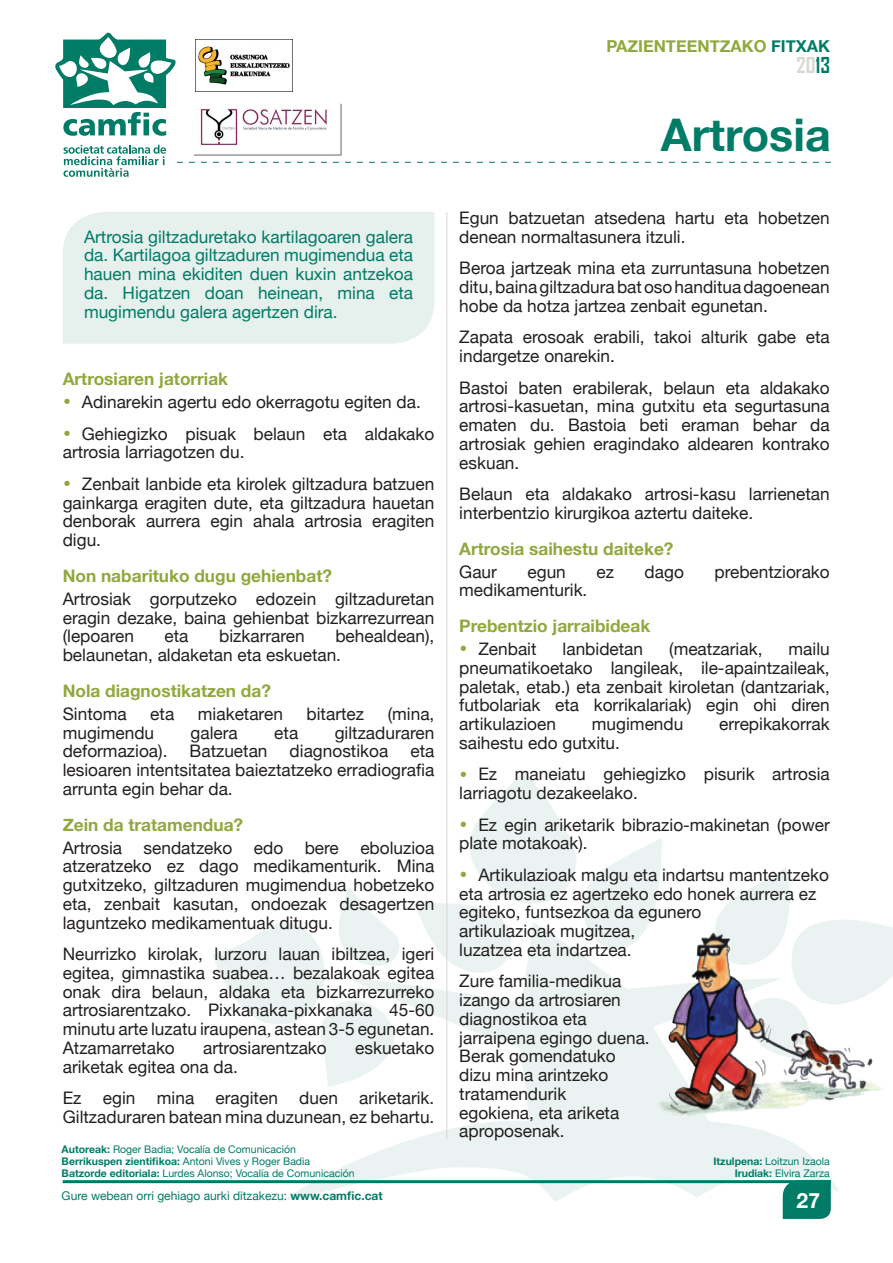
<style>
.page{position:relative;width:893px;height:1263px;background:#fff}
.page>*{position:absolute;margin:0;border:0;box-sizing:border-box;transform-origin:0 0}
.Titulo{font:700 45px "Helvetica Neue";color:#007c66}
.t1{font:700 21px "Agency FB";color:#d7d7d4}
.t2{font:700 21px "Helvetica Neue";color:#fff}
.Galerada{font:17.25px/18.8px "Helvetica Neue";color:#231f20}
.Destacado{font:17.25px/18.8px "Helvetica Neue";color:#007c66;text-align:justify}
.Titulillo{font:700 17.25px "Helvetica Neue";color:#90a83d}
.t3{font:700 16.5px "Helvetica Neue";color:#90a83d}
.t4{font:12px "Helvetica Neue";color:#007c66}
.t5{font:10.5px "Helvetica Neue";color:#007c66}
.t6{font:700 10.5px "Helvetica Neue";color:#007c66}
.s1{color:#007c66}
.s2{font-size:24px;color:#90a83d}
.s3{font-weight:700}
.s4{font-weight:400}
</style>
<div class="page">
<svg style="left:281px;top:979px;width:558px;height:223px;fill:#eaf3f1"></svg>
<svg style="left:212px;top:887px;width:189px;height:200px"></svg>
<svg style="left:414px;top:770px;width:248px;height:209px"></svg>
<svg style="left:716px;top:867px;width:159px;height:57px"></svg>
<svg style="left:64px;top:145px;width:102px;height:32px"></svg>
<svg style="left:55px;top:33px;width:121px;height:103px"></svg>
<svg style="left:177px;top:162px;width:654px;height:1px"></svg>
<hr style="left:63px;top:1180px;width:768px;height:3px;background:#007c66">
<svg style="left:783px;top:1180px;width:48px;height:39px;background:#07806a"></svg>
<img style="left:196px;top:39px;width:97px;height:52px">
<img style="left:193px;top:103px;width:148px;height:52px">
<div style="left:63px;top:212px;width:371px;height:132px;background:#e6f0ed"></div>
<hr style="left:446px;top:212px;width:1px;height:927px;background:#d7d7d4">
<img style="left:640px;top:924px;width:253px;height:196px">
<p class="t3" style="left:606px;top:33px;width:225px">PAZIENTEENTZAKO <span class="s1">FITXAK</span></p>
<p class="t1" style="left:796px;top:52px;width:35px">20<span class="s1">13</span></p>
<p class="Destacado" style="left:84px;top:228px;width:331px">Artrosia giltzaduretako kartilagoaren galera da. Kartilagoa giltzaduren mugimendua eta hauen mina ekiditen duen kuxin antzekoa da. Higatzen doan heinean, mina eta mugimendu galera agertzen dira.</p>
<p class="Titulillo" style="left:63px;top:365px;width:167px">Artrosiaren jatorriak</p>
<p class="Galerada" style="left:63px;top:393px;width:360px"><span class="s2">•</span> Adinarekin agertu edo okerragotu egiten da.</p>
<p class="Galerada" style="left:63px;top:425px;width:373px"><span class="s2">•</span> Gehiegizko pisuak belaun eta aldakako artrosia larriagotzen du.</p>
<p class="Galerada" style="left:63px;top:475px;width:373px;text-align:justify"><span class="s2">•</span> Zenbait lanbide eta kirolek giltzadura batzuen gainkarga eragiten dute, eta giltzadura hauetan denborak aurrera egin ahala artrosia eragiten digu.</p>
<p class="Titulillo" style="left:63px;top:562px;width:271px">Non nabarituko dugu gehienbat?</p>
<p class="Galerada" style="left:63px;top:590px;width:373px;text-align:justify">Artrosiak gorputzeko edozein giltzaduretan eragin dezake, baina gehienbat bizkarrezurrean (lepoaren</p>
<p class="Galerada" style="left:63px;top:628px;width:373px;text-indent:273px">behealdean), belaunetan, aldaketan eta eskuetan.</p>
<p class="Titulillo" style="left:63px;top:677px;width:210px">Nola diagnostikatzen da?</p>
<p class="Galerada" style="left:63px;top:705px;width:65px">Sintoma</p>
<p class="Galerada" style="left:150px;top:705px;width:25px">eta</p>
<p class="Galerada" style="left:198px;top:705px;width:87px">miaketaren</p>
<p class="Galerada" style="left:307px;top:705px;width:59px">bitartez</p>
<p class="Galerada" style="left:388px;top:705px;width:48px">(mina,</p>
<p class="Galerada" style="left:63px;top:724px;width:93px">mugimendu</p>
<p class="Galerada" style="left:191px;top:724px;width:49px">galera</p>
<p class="Galerada" style="left:274px;top:724px;width:25px">eta</p>
<p class="Galerada" style="left:335px;top:724px;width:101px">giltzaduraren</p>
<p class="Galerada" style="left:63px;top:743px;width:106px">deformazioa).</p>
<p class="Galerada" style="left:190px;top:743px;width:79px">Batzuetan</p>
<p class="Galerada" style="left:290px;top:743px;width:100px">diagnostikoa</p>
<p class="Galerada" style="left:165px;top:628px;width:25px">eta</p>
<p class="Galerada" style="left:219px;top:628px;width:87px">bizkarraren</p>
<p class="Galerada" style="left:63px;top:743px;width:373px;text-align:justify;text-indent:348px">eta lesioaren intentsitatea baieztatzeko erradiografia arrunta egin behar da.</p>
<p class="Titulillo" style="left:63px;top:811px;width:182px">Zein da tratamendua?</p>
<p class="Galerada" style="left:63px;top:839px;width:373px;text-align:justify">Artrosia sendatzeko edo bere eboluzioa atzeratzeko ez dago medikamenturik. Mina gutxitzeko, giltzaduren mugimendua hobetzeko eta, zenbait kasutan, ondoezak desagertzen laguntzeko medikamentuak ditugu.</p>
<p class="Galerada" style="left:63px;top:946px;width:373px;text-align:justify">Neurrizko kirolak, lurzoru lauan ibiltzea, igeri egitea, gimnastika suabea… bezalakoak egitea onak dira belaun, aldaka eta bizkarrezurreko artrosiarentzako. Pixkanaka-pixkanaka 45-60 minutu arte luzatu iraupena, astean 3-5 egunetan.<br>Atzamarretako</p>
<p class="Galerada" style="left:203px;top:1039px;width:125px">artrosiarentzako</p>
<p class="Galerada" style="left:355px;top:1039px;width:81px">eskuetako</p>
<p class="Galerada" style="left:63px;top:1058px;width:177px">ariketak egitea ona da.</p>
<p class="Galerada" style="left:63px;top:1090px;width:373px">Ez egin mina eragiten duen ariketarik.<br>Giltzaduraren batean mina duzunean, ez behartu.</p>
<p class="t5" style="left:62px;top:1141px;width:236px"><span class="s3">Autoreak:</span> Roger Badia; Vocalía de Comunicación</p>
<p class="t6" style="left:62px;top:1153px;width:250px">Berrikuspen zientifikoa: <span class="s4">Antoni Vives y Roger Badia</span></p>
<p class="t5" style="left:62px;top:1165px;width:294px"><span class="s3">Batzorde editoriala:</span> Lurdes Alonso; Vocalía de Comunicación</p>
<p class="Titulo" style="left:661px;top:100px;width:171px">Artrosia</p>
<p class="Galerada" style="left:459px;top:209px;width:372px">Egun batzuetan atsedena hartu eta hobetzen denean normaltasunera itzuli.</p>
<p class="Galerada" style="left:459px;top:260px;width:372px;text-align:justify">Beroa jartzeak mina eta zurruntasuna hobetzen ditu, baina giltzadura bat oso handitua dagoenean hobe da hotza jartzea zenbait egunetan.</p>
<p class="Galerada" style="left:459px;top:329px;width:372px">Zapata erosoak erabili, takoi alturik gabe eta indargetze onarekin.</p>
<p class="Galerada" style="left:459px;top:379px;width:372px;text-align:justify">Bastoi baten erabilerak, belaun eta aldakako artrosi-kasuetan, mina gutxitu eta segurtasuna ematen du. Bastoia beti eraman behar da artrosiak gehien eragindako aldearen kontrako eskuan.</p>
<p class="Galerada" style="left:459px;top:485px;width:372px">Belaun eta aldakako artrosi-kasu larrienetan interbentzio kirurgikoa aztertu daiteke.</p>
<p class="Titulillo" style="left:459px;top:535px;width:216px">Artrosia saihestu daiteke?</p>
<p class="Galerada" style="left:459px;top:563px;width:39px">Gaur</p>
<p class="Galerada" style="left:527px;top:563px;width:40px">egun</p>
<p class="Galerada" style="left:596px;top:563px;width:19px">ez</p>
<p class="Galerada" style="left:645px;top:563px;width:41px">dago</p>
<p class="Galerada" style="left:714px;top:563px;width:117px">prebentziorako</p>
<p class="Galerada" style="left:459px;top:582px;width:130px">medikamenturik.</p>
<p class="Titulillo" style="left:459px;top:612px;width:192px">Prebentzio jarraibideak</p>
<p class="Galerada" style="left:459px;top:640px;width:79px"><span class="s2">•</span> Zenbait</p>
<p class="Galerada" style="left:563px;top:640px;width:82px">lanbidetan</p>
<p class="Galerada" style="left:669px;top:640px;width:95px">(meatzariak,</p>
<p class="Galerada" style="left:459px;top:640px;width:372px;text-align:justify;text-indent:329px">mailu pneumatikoetako langileak, ile-apaintzaileak, paletak, etab.) eta zenbait kiroletan (dantzariak, futbolariak eta korrikalariak) egin ohi diren artikulazioen</p>
<p class="Galerada" style="left:592px;top:715px;width:93px">mugimendu</p>
<p class="Galerada" style="left:719px;top:715px;width:112px">errepikakorrak</p>
<p class="Galerada" style="left:459px;top:734px;width:162px">saihestu edo gutxitu.</p>
<p class="Galerada" style="left:459px;top:766px;width:372px"><span class="s2">•</span> Ez maneiatu gehiegizko pisurik artrosia larriagotu dezakeelako.</p>
<p class="Galerada" style="left:459px;top:816px;width:372px"><span class="s2">•</span> Ez egin ariketarik bibrazio-makinetan (power plate motakoak).</p>
<p class="Galerada" style="left:459px;top:866px;width:371px"><span class="s2">•</span> Artikulazioak malgu eta indartsu mantentzeko eta artrosia ez agertzeko edo honek aurrera ez egiteko, funtsezkoa da egunero<br>artikulazioak mugitzea,<br>luzatzea eta indartzea.</p>
<p class="Galerada" style="left:459px;top:973px;width:192px">Zure familia-medikua izango da artrosiaren diagnostikoa eta jarraipena egingo duena.<br>Berak gomendatuko dizu mina arintzeko tratamendurik<br>egokiena, eta ariketa aproposenak.</p>
<p class="t5" style="left:713px;top:1153px;width:118px"><span class="s3">Itzulpena:</span> Loitzun Izaola</p>
<p class="t5" style="left:735px;top:1165px;width:97px"><span class="s3">Irudiak:</span> Elvira Zarza</p>
<p class="t4" style="left:62px;top:1187px;width:323px">Gure webean orri gehiago aurki ditzakezu: <span class="s3">www.camfic.cat</span></p>
<p class="t2" style="left:797px;top:1183px;width:25px">27</p>
</div>
